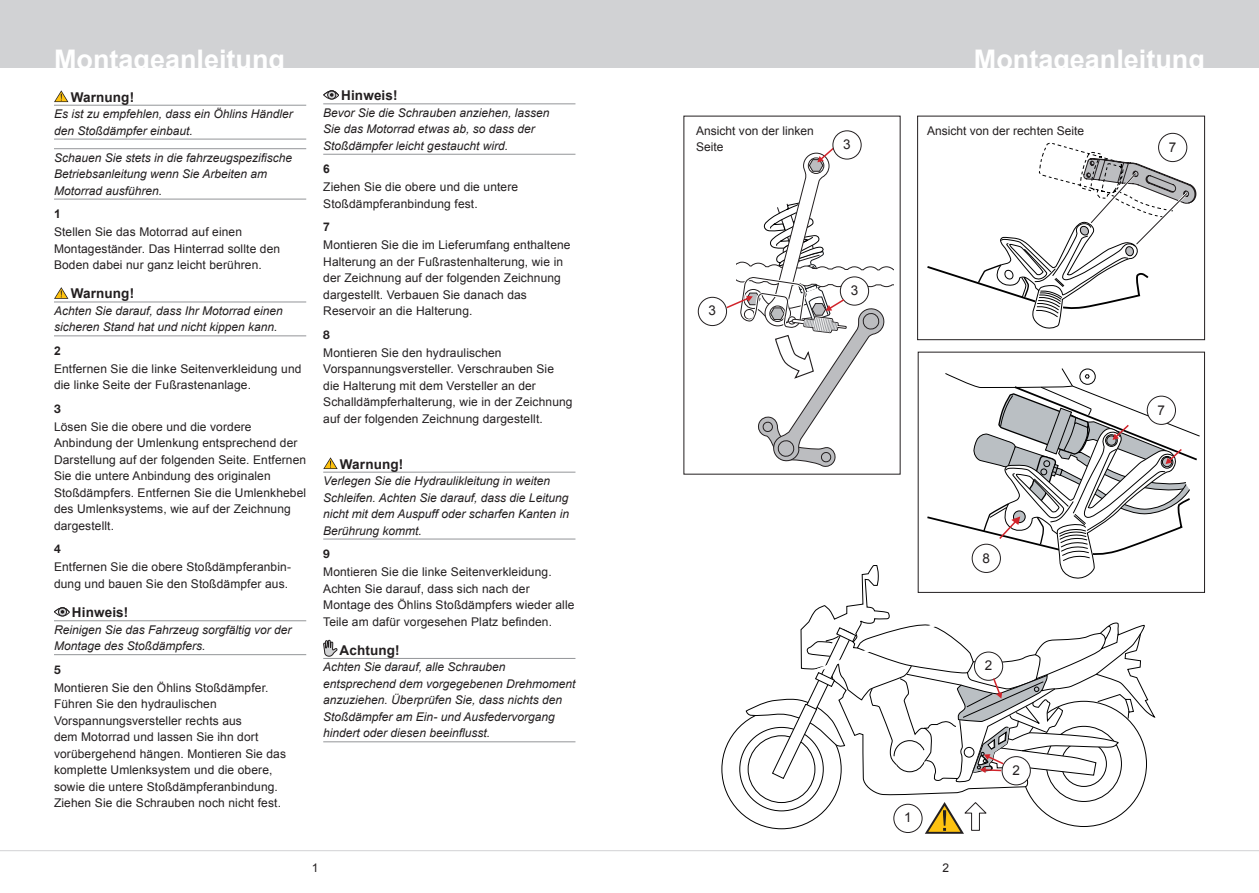
<style>
.page{position:relative;width:1259px;height:893px;background:#fff}
.page>*{position:absolute;margin:0;border:0;box-sizing:border-box;transform-origin:0 0}
.t1{font:700 27px "Arial";color:#fff}
.t2{font:700 13.5px "Arial";letter-spacing:.01em;color:#231f20}
.t3{font:13.5px "Arial";color:#231f20}
.t4{font:12px/16.5px "Arial";letter-spacing:.01em;color:#231f20}
.t5{font:italic 12px/16.5px "Arial";color:#231f20}
.t6{font:700 12px "Helvetica Neue LT Std";color:#231f20}
.t7{font:700 12px "Arial";color:#231f20}
</style>
<div class="page">
<div style="left:0;top:0;width:1259px;height:67px;background:#d1d2d4"></div>
<hr style="left:0;top:850px;width:1259px;height:1px;background:#d1d2d4">
<div style="left:918px;top:352px;width:287px;height:241px;border:1px solid #231f20"></div>
<svg style="left:721px;top:721px;width:385px;height:108px"></svg>
<svg style="left:800px;top:565px;width:355px;height:258px"></svg>
<div style="left:917px;top:116px;width:288px;height:224px;border:1px solid #231f20"></div>
<svg style="left:927px;top:143px;width:269px;height:186px"></svg>
<hr style="left:54px;top:105px;width:252px;height:1px;background:#939598">
<hr style="left:54px;top:139px;width:252px;height:1px;background:#939598">
<hr style="left:54px;top:148px;width:252px;height:1px;background:#939598">
<hr style="left:54px;top:199px;width:252px;height:1px;background:#939598">
<hr style="left:54px;top:302px;width:252px;height:1px;background:#939598">
<hr style="left:54px;top:336px;width:252px;height:1px;background:#939598">
<hr style="left:54px;top:620px;width:252px;height:1px;background:#939598">
<hr style="left:54px;top:654px;width:252px;height:1px;background:#939598">
<svg style="left:54px;top:90px;width:14px;height:12px"></svg>
<svg style="left:54px;top:287px;width:14px;height:12px"></svg>
<div style="left:54px;top:607px;width:16px;height:9px;border:1px solid #231f20;border-radius:50%"></div>
<div style="left:58px;top:607px;width:9px;height:9px;border:1px solid #231f20;border-radius:50%"></div>
<svg style="left:54px;top:607px;width:16px;height:7px"></svg>
<hr style="left:323px;top:104px;width:252px;height:1px;background:#939598">
<hr style="left:323px;top:154px;width:252px;height:1px;background:#939598">
<hr style="left:323px;top:472px;width:252px;height:1px;background:#939598">
<hr style="left:323px;top:539px;width:252px;height:1px;background:#939598">
<hr style="left:323px;top:658px;width:252px;height:1px;background:#939598">
<hr style="left:323px;top:742px;width:252px;height:1px;background:#939598">
<div style="left:323px;top:90px;width:16px;height:9px;border:1px solid #231f20;border-radius:50%"></div>
<div style="left:327px;top:90px;width:9px;height:9px;border:1px solid #231f20;border-radius:50%"></div>
<svg style="left:323px;top:90px;width:16px;height:7px"></svg>
<svg style="left:323px;top:457px;width:15px;height:12px"></svg>
<svg style="left:323px;top:640px;width:14px;height:17px"></svg>
<div style="left:894px;top:804px;width:28px;height:28px;background:#fff;border-radius:50%"></div>
<div style="left:893px;top:804px;width:29px;height:29px;border:1px solid #231f20;border-radius:50%"></div>
<div style="left:832px;top:130px;width:29px;height:29px;border:1px solid #231f20;border-radius:50%"></div>
<div style="left:698px;top:297px;width:29px;height:29px;border:1px solid #231f20;border-radius:50%"></div>
<svg style="left:725px;top:146px;width:169px;height:321px"></svg>
<div style="left:1002px;top:757px;width:28px;height:28px;background:#2c2829;border-radius:50%"></div>
<div style="left:1001px;top:756px;width:29px;height:29px;border:1px solid #231f20;border-radius:50%"></div>
<svg style="left:746px;top:615px;width:395px;height:168px"></svg>
<div style="left:1158px;top:133px;width:28px;height:29px;background:#fff;border-radius:50%"></div>
<div style="left:1158px;top:133px;width:29px;height:29px;border:1px solid #231f20;border-radius:50%"></div>
<svg style="left:944px;top:368px;width:255px;height:210px"></svg>
<svg style="left:925px;top:801px;width:62px;height:33px"></svg>
<h1 class="t1" style="left:54px;top:42px;width:233px">Montageanleitung</h1>
<h1 class="t1" style="left:974px;top:42px;width:233px">Montageanleitung</h1>
<p class="t2" style="left:71px;top:88px;width:65px">Warnung!</p>
<p class="t5" style="left:54px;top:106px;width:240px">Es ist zu empfehlen, dass ein Öhlins Händler den Stoßdämpfer einbaut.</p>
<p class="t5" style="left:54px;top:149px;width:240px">Schauen Sie stets in die fahrzeugspezifische<br>Betriebsanleitung wenn Sie Arbeiten am<br>Motorrad ausführen.</p>
<p class="t7" style="left:54px;top:206px;width:8px">1</p>
<p class="t4" style="left:54px;top:224px;width:228px">Stellen Sie das Motorrad auf einen<br>Montageständer. Das Hinterrad sollte den<br>Boden dabei nur ganz leicht berühren.</p>
<p class="t2" style="left:71px;top:285px;width:65px">Warnung!</p>
<p class="t5" style="left:54px;top:303px;width:230px">Achten Sie darauf, dass Ihr Motorrad einen sicheren Stand hat und nicht kippen kann.</p>
<p class="t7" style="left:54px;top:343px;width:8px">2</p>
<p class="t4" style="left:54px;top:361px;width:249px">Entfernen Sie die linke Seitenverkleidung und die linke Seite der Fußrastenanlage.</p>
<p class="t6" style="left:54px;top:401px;width:8px">3</p>
<p class="t4" style="left:54px;top:419px;width:254px">Lösen Sie die obere und die vordere Anbindung der Umlenkung entsprechend der Darstellung auf der folgenden Seite. Entfernen Sie die untere Anbindung des originalen Stoßdämpfers. Entfernen Sie die Umlenkhebel des Umlenksystems, wie auf der Zeichnung dargestellt.</p>
<p class="t6" style="left:54px;top:542px;width:8px">4</p>
<p class="t4" style="left:54px;top:559px;width:238px">Entfernen Sie die obere Stoßdämpferanbin&shy;dung und bauen Sie den Stoßdämpfer aus.</p>
<p class="t2" style="left:72px;top:604px;width:58px">Hinweis!</p>
<p class="t5" style="left:54px;top:621px;width:239px">Reinigen Sie das Fahrzeug sorgfältig vor der<br>Montage des Stoßdämpfers.</p>
<p class="t6" style="left:54px;top:662px;width:8px">5</p>
<p class="t4" style="left:54px;top:679px;width:234px">Montieren Sie den Öhlins Stoßdämpfer.<br>Führen Sie den hydraulischen Vorspannungsversteller rechts aus<br>dem Motorrad und lassen Sie ihn dort vorübergehend hängen. Montieren Sie das komplette Umlenksystem und die obere, sowie die untere Stoßdämpferanbindung.<br>Ziehen Sie die Schrauben noch nicht fest.</p>
<p class="t2" style="left:341px;top:87px;width:58px">Hinweis!</p>
<p class="t5" style="left:323px;top:105px;width:228px">Bevor Sie die Schrauben anziehen, lassen<br>Sie das Motorrad etwas ab, so dass der<br>Stoßdämpfer leicht gestaucht wird.</p>
<p class="t7" style="left:323px;top:161px;width:8px">6</p>
<p class="t4" style="left:323px;top:179px;width:196px">Ziehen Sie die obere und die untere<br>Stoßdämpferanbindung fest.</p>
<p class="t6" style="left:323px;top:220px;width:8px">7</p>
<p class="t4" style="left:323px;top:237px;width:249px">Montieren Sie die im Lieferumfang enthaltene Halterung an der Fußrastenhalterung, wie in der Zeichnung auf der folgenden Zeichnung dargestellt. Verbauen Sie danach das Reservoir an die Halterung.</p>
<p class="t6" style="left:323px;top:327px;width:8px">8</p>
<p class="t4" style="left:323px;top:344px;width:251px">Montieren Sie den hydraulischen Vorspannungsversteller. Verschrauben Sie die Halterung mit dem Versteller an der Schalldämpferhalterung, wie in der Zeichnung auf der folgenden Zeichnung dargestellt.</p>
<p class="t2" style="left:340px;top:455px;width:65px">Warnung!</p>
<p class="t5" style="left:323px;top:473px;width:247px">Verlegen Sie die Hydraulikleitung in weiten Schleifen. Achten Sie darauf, dass die Leitung nicht mit dem Auspuff oder scharfen Kanten in Berührung kommt.</p>
<p class="t6" style="left:323px;top:546px;width:8px">9</p>
<p class="t4" style="left:323px;top:564px;width:253px">Montieren Sie die linke Seitenverkleidung.<br>Achten Sie darauf, dass sich nach der Montage des Öhlins Stoßdämpfers wieder alle Teile am dafür vorgesehen Platz befinden.</p>
<p class="t2" style="left:339px;top:641px;width:62px">Achtung!</p>
<p class="t5" style="left:323px;top:659px;width:254px">Achten Sie darauf, alle Schrauben entsprechend dem vorgegebenen Drehmoment anzuziehen. Überprüfen Sie, dass nichts den Stoßdämpfer am Ein- und Ausfedervorgang hindert oder diesen beeinflusst.</p>
<p class="t4" style="left:927px;top:123px;width:158px">Ansicht von der rechten Seite</p>
<p class="t4" style="left:696px;top:123px;width:119px">Ansicht von der linken<br>Seite</p>
<p class="t3" style="left:843px;top:135px;width:9px">3</p>
<p class="t3" style="left:1169px;top:139px;width:9px">7</p>
<p class="t3" style="left:850px;top:281px;width:9px">3</p>
<p class="t3" style="left:708px;top:302px;width:9px">3</p>
<p class="t3" style="left:1157px;top:402px;width:9px">7</p>
<p class="t3" style="left:982px;top:550px;width:9px">8</p>
<p class="t3" style="left:984px;top:656px;width:9px">2</p>
<p class="t3" style="left:1012px;top:761px;width:9px">2</p>
<p class="t3" style="left:904px;top:809px;width:9px">1</p>
<p class="t4" style="left:312px;top:860px;width:8px">1</p>
<p class="t4" style="left:942px;top:860px;width:8px">2</p>
</div>
